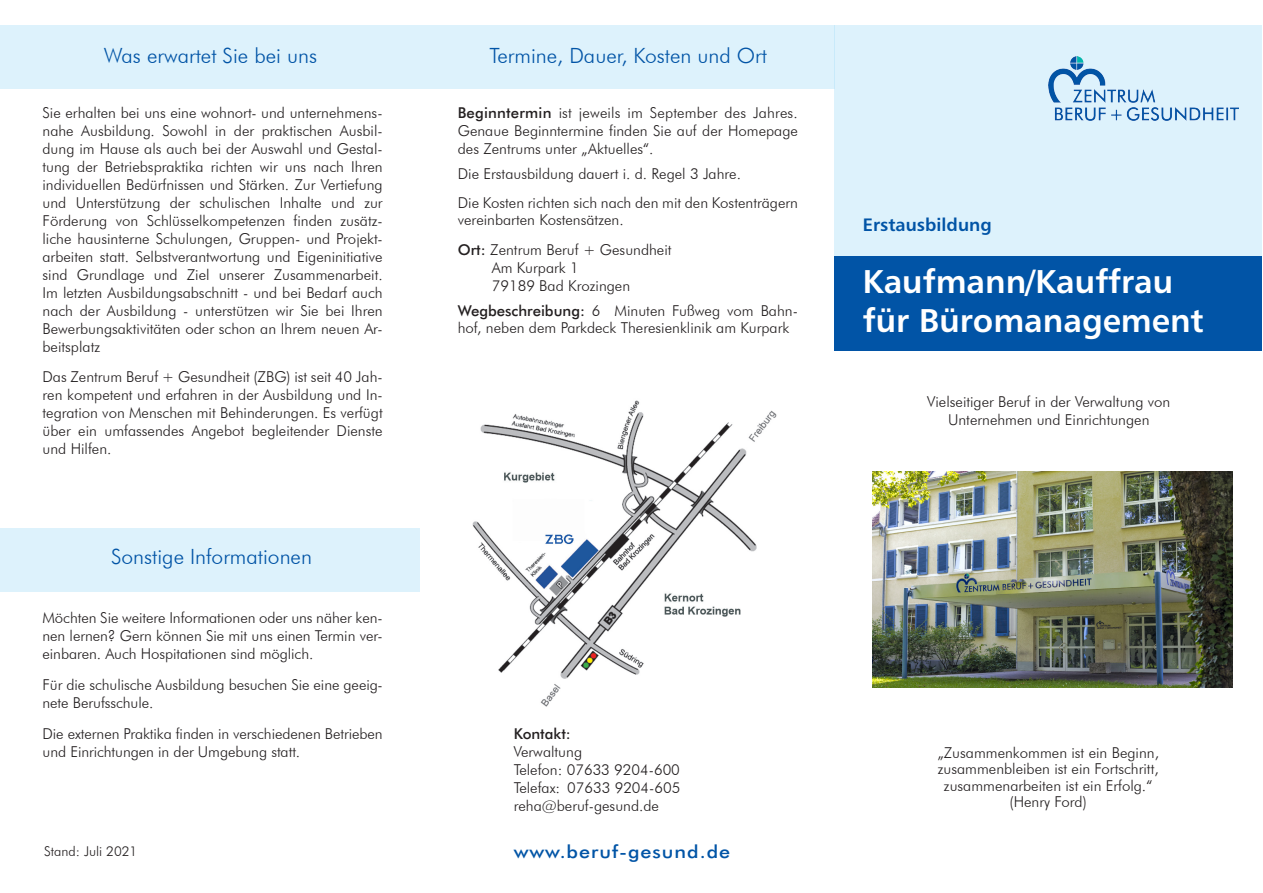
<style>
.page{position:relative;width:1263px;height:893px;background:#fff}
.page>*{position:absolute;margin:0;border:0;box-sizing:border-box;transform-origin:0 0}
.t1{font:33px "Humanist 777 BT Bold B";color:#fff}
.t2{font:300 21px "Futura BT";color:#0154a6}
.t3{font:500 18px "Futura BT";letter-spacing:.05em;color:#0154a6;scale:1.1 1}
.t4{font:18px "Humanist 777 BT Bold B";color:#0154a6}
.t5{font:300 15px/18px "Futura BT";color:#231f20;text-align:justify}
.t6{font:500 15px "Futura BT";color:#231f20}
.t7{font:300 13.5px "Futura BT";color:#231f20}
.s1{font-weight:500}
</style>
<div class="page">
<div style="left:834px;top:26px;width:428px;height:230px;background:#ddf2fc"></div>
<div style="left:421px;top:26px;width:413px;height:63px;background:#ddf2fc"></div>
<div style="left:0;top:528px;width:420px;height:64px;background:#ddf2fc"></div>
<div style="left:0;top:26px;width:421px;height:63px;background:#ddf2fc"></div>
<img style="left:472px;top:400px;width:305px;height:307px">
<div style="left:834px;top:256px;width:428px;height:95px;background:#0154a6"></div>
<img style="left:1049px;top:56px;width:189px;height:64px">
<img style="left:872px;top:472px;width:361px;height:216px">
<p class="t2" style="left:104px;top:43px;width:215px">Was erwartet Sie bei uns</p>
<p class="t5" style="left:43px;top:103px;width:342px">Sie erhalten bei uns eine wohnort- und unternehmens&shy;nahe Ausbildung. Sowohl in der praktischen Ausbil&shy;dung im Hause als auch bei der Auswahl und Gestal&shy;tung der Betriebspraktika richten wir uns nach Ihren individuellen Bedürfnissen und Stärken. Zur Vertiefung und Unterstützung der schulischen Inhalte und zur Förderung von Schlüsselkompetenzen finden zusätz&shy;liche hausinterne Schulungen, Gruppen- und Projekt&shy;arbeiten statt. Selbstverantwortung und Eigeninitiative sind Grundlage und Ziel unserer Zusammenarbeit.<br>Im letzten Ausbildungsabschnitt - und bei Bedarf auch nach der Ausbildung - unterstützen wir Sie bei Ihren Bewerbungsaktivitäten oder schon an Ihrem neuen Ar&shy;beitsplatz</p>
<p class="t5" style="left:43px;top:368px;width:342px">Das Zentrum Beruf + Gesundheit (ZBG) ist seit 40 Jah&shy;ren kompetent und erfahren in der Ausbildung und In&shy;tegration von Menschen mit Behinderungen. Es verfügt über ein umfassendes Angebot begleitender Dienste und Hilfen.</p>
<p class="t2" style="left:111px;top:544px;width:202px">Sonstige Informationen</p>
<p class="t5" style="left:43px;top:609px;width:342px">Möchten Sie weitere Informationen oder uns näher ken&shy;nen lernen? Gern können Sie mit uns einen Termin ver&shy;einbaren. Auch Hospitationen sind möglich.</p>
<p class="t5" style="left:43px;top:675px;width:342px">Für die schulische Ausbildung besuchen Sie eine geeig&shy;nete Berufsschule.</p>
<p class="t5" style="left:43px;top:724px;width:342px">Die externen Praktika finden in verschiedenen Betrieben und Einrichtungen in der Umgebung statt.</p>
<p class="t2" style="left:489px;top:43px;width:279px">Termine, Dauer, Kosten und Ort</p>
<p class="t5" style="left:458px;top:103px;width:342px"><span class="s1">Beginntermin</span> ist jeweils im September des Jahres.<br>Genaue Beginntermine finden Sie auf der Homepage des Zentrums unter „Aktuelles“.</p>
<p class="t5" style="left:458px;top:164px;width:285px">Die Erstausbildung dauert i. d. Regel 3 Jahre.</p>
<p class="t5" style="left:458px;top:194px;width:342px;line-height:16.5px">Die Kosten richten sich nach den mit den Kostenträgern vereinbarten Kostensätzen.</p>
<p class="t5" style="left:458px;top:241px;width:215px"><span class="s1">Ort:</span> Zentrum Beruf + Gesundheit</p>
<p class="t5" style="left:492px;top:259px;width:88px">Am Kurpark 1</p>
<p class="t5" style="left:492px;top:277px;width:140px">79189 Bad Krozingen</p>
<p class="t5" style="left:458px;top:303px;width:342px;line-height:16.5px"><span class="s1">Wegbeschreibung:</span> 6 Minuten Fußweg vom Bahn&shy;hof, neben dem Parkdeck Theresienklinik am Kurpark</p>
<p class="t6" style="left:514px;top:725px;width:59px">Kontakt:</p>
<p class="t5" style="left:514px;top:743px;width:70px">Verwaltung</p>
<p class="t5" style="left:514px;top:761px;width:168px">Telefon: 07633 9204-600</p>
<p class="t5" style="left:514px;top:779px;width:168px">Telefax: 07633 9204-605</p>
<p class="t5" style="left:514px;top:797px;width:147px">reha@beruf-gesund.de</p>
<p class="t7" style="left:44px;top:843px;width:95px">Stand: Juli 2021</p>
<p class="t3" style="left:514px;top:840px;width:198px">www.beruf-gesund.de</p>
<p class="t4" style="left:863px;top:213px;width:130px">Erstausbildung</p>
<p class="t1" style="left:863px;top:261px;width:312px">Kaufmann/Kauffrau</p>
<p class="t1" style="left:863px;top:300px;width:342px">für Büromanagement</p>
<p class="t5" style="left:927px;top:393px;width:245px;text-align:center">Vielseitiger Beruf in der Verwaltung von<br>Unternehmen und Einrichtungen</p>
<p class="t5" style="left:937px;top:744px;width:223px;line-height:16.5px;text-align:center">„Zusammenkommen ist ein Beginn, zusammenbleiben ist ein Fortschritt, zusammenarbeiten ist ein Erfolg.“ (Henry Ford)</p>
</div>
